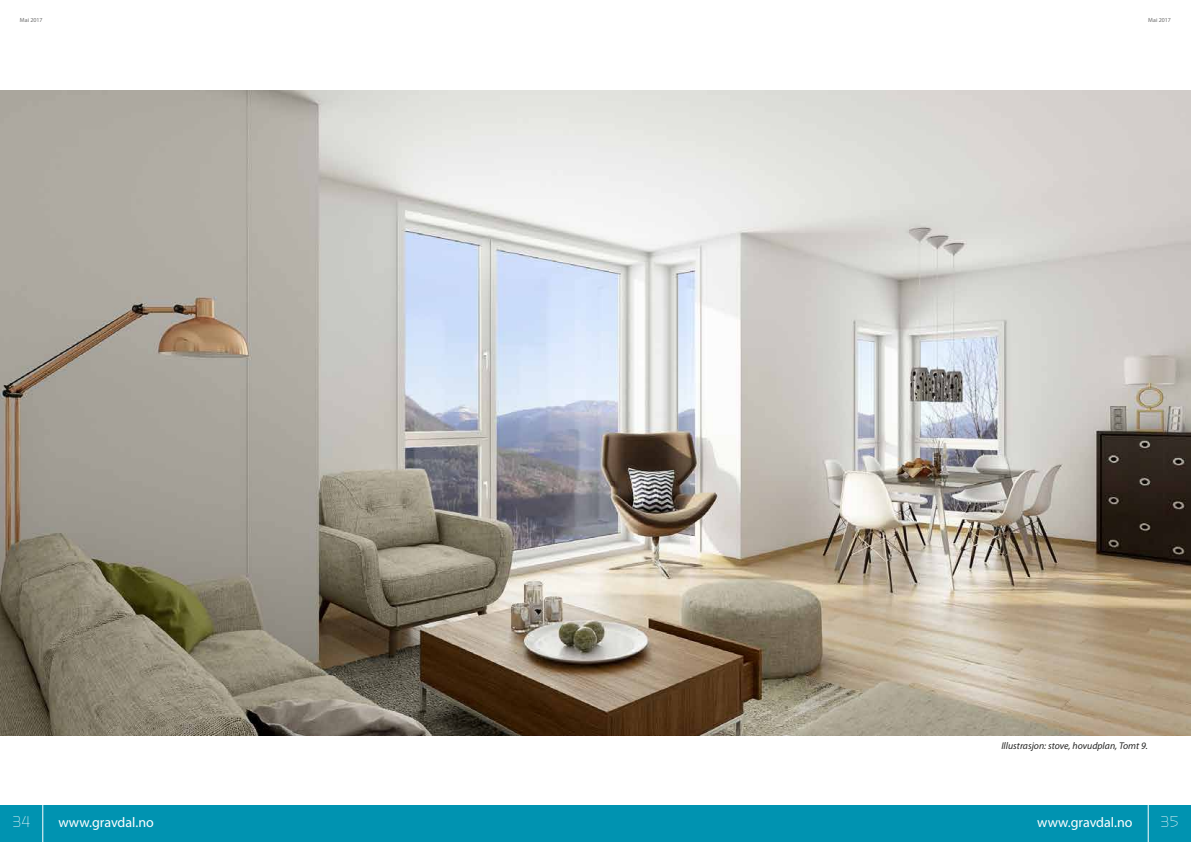
<style>
.page{position:relative;width:1191px;height:842px;background:#fff}
.page>*{position:absolute;margin:0;border:0;box-sizing:border-box;transform-origin:0 0}
.t1{font:14px "Myriad Pro";color:#fff}
.t2{font:300 14px "Infinity";color:#fff}
.t3{font:italic 9.8px "Myriad Pro";color:#272726}
.t4{font:6px "Myriad Pro";color:#6e6e6e}
</style>
<div class="page">
<img style="left:0;top:91px;width:1191px;height:645px">
<div style="left:0;top:805px;width:1191px;height:37px;background:#0093b1"></div>
<hr style="left:43px;top:799px;width:1px;height:43px;background:#fff">
<hr style="left:1148px;top:799px;width:1px;height:43px;background:#fff">
<p class="t4" style="left:20px;top:16px;width:24px">Mai 2017</p>
<p class="t4" style="left:1148px;top:16px;width:24px">Mai 2017</p>
<h1 class="t2" style="left:13px;top:811px;width:19px">34</h1>
<p class="t3" style="left:1001px;top:740px;width:148px">Illustrasjon: stove, hovudplan, Tomt 9.</p>
<h1 class="t1" style="left:58px;top:814px;width:97px">www.gravdal.no</h1>
<h1 class="t1" style="left:1037px;top:814px;width:97px">www.gravdal.no</h1>
<h1 class="t2" style="left:1160px;top:811px;width:19px">35</h1>
</div>
